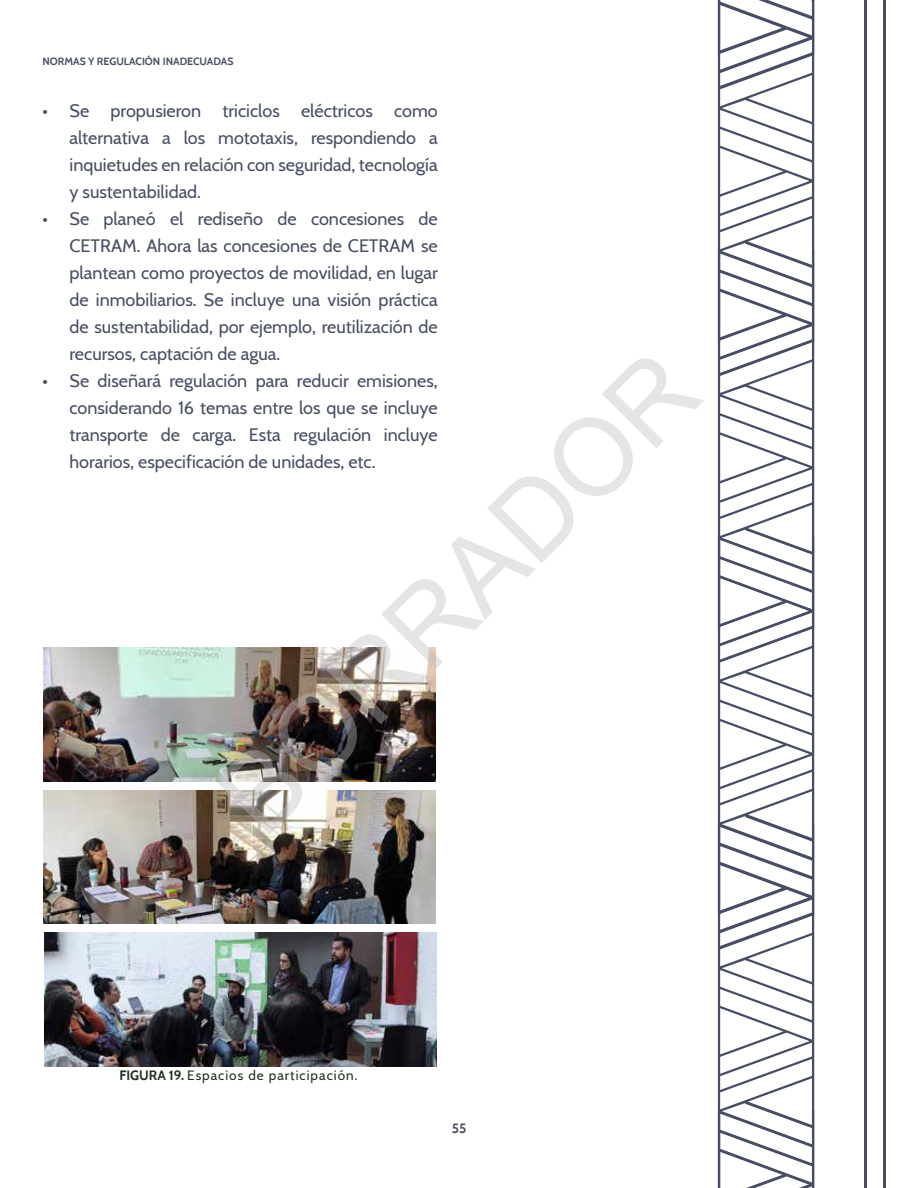
<style>
.page{position:relative;width:918px;height:1188px;background:#fff}
.page>*{position:absolute;margin:0;border:0;box-sizing:border-box;transform-origin:0 0}
.t1{font:108px "Arial";color:rgb(191 191 191/.4)}
.t2{font:18px/27px "Cabin";color:#484f62;text-align:justify}
.t3{font:13.5px "Cabin";letter-spacing:.075em;color:#203020}
.t4{font:700 13.5px "Cabin";color:#484e62}
.t5{font:700 10.5px "Cabin";color:#484f62}
.s1{font-weight:700}
</style>
<div class="page">
<hr style="left:884px;top:823px;width:2px;height:365px;background:#474d62">
<hr style="left:864px;top:823px;width:2px;height:365px;background:#474d62">
<hr style="left:884px;top:536px;width:2px;height:378px;background:#474d62">
<hr style="left:864px;top:536px;width:2px;height:379px;background:#474d62">
<hr style="left:884px;top:0;width:2px;height:341px;background:#474d62">
<hr style="left:864px;top:0;width:2px;height:342px;background:#474d62">
<hr style="left:884px;top:249px;width:2px;height:379px;background:#474d62">
<hr style="left:864px;top:250px;width:2px;height:379px;background:#474d62">
<svg style="left:718px;top:0;width:96px;height:1188px"></svg>
<img style="left:44px;top:648px;width:392px;height:133px">
<img style="left:44px;top:790px;width:392px;height:134px">
<img style="left:44px;top:933px;width:393px;height:133px">
<p class="t5" style="left:43px;top:53px;width:192px">NORMAS Y REGULACIÓN INADECUADAS</p>
<p class="t2" style="left:70px;top:96px;width:370px;text-indent:-27px">• Se propusieron triciclos eléctricos como alternativa a los mototaxis, respondiendo a inquietudes en relación con seguridad, tecnología y sustentabilidad.</p>
<p class="t2" style="left:70px;top:204px;width:370px;text-indent:-27px">• Se planeó el rediseño de concesiones de CETRAM. Ahora las concesiones de CETRAM se plantean como proyectos de movilidad, en lugar de inmobiliarios. Se incluye una visión práctica de sustentabilidad, por ejemplo, reutilización de recursos, captación de agua.</p>
<p class="t2" style="left:70px;top:366px;width:370px;text-indent:-27px">• Se diseñará regulación para reducir emisiones, considerando 16 temas entre los que se incluye transporte de carga. Esta regulación incluye horarios, especificación de unidades, etc.</p>
<h1 class="t1" style="left:185px;top:761px;width:626px;rotate:-45deg">BORRADOR</h1>
<p class="t3" style="left:119px;top:1065px;width:240px"><span class="s1">FIGURA 19.</span> Espacios de participación.</p>
<p class="t4" style="left:452px;top:1118px;width:16px">55</p>
</div>
